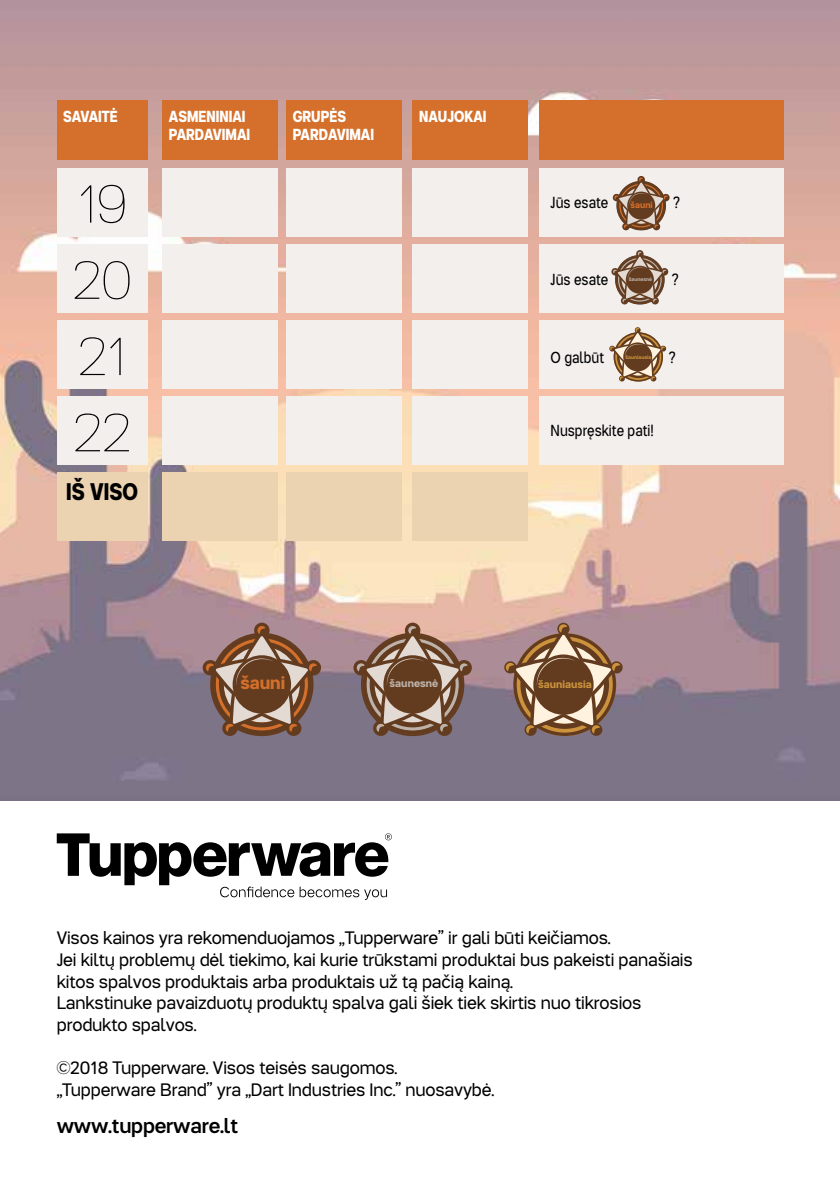
<style>
.page{position:relative;width:840px;height:1191px;background:#fff}
.page>*{position:absolute;margin:0;border:0;box-sizing:border-box;transform-origin:0 0}
.t1{font:200 54px/76.2px "Tupper PRO";color:#000}
.t2{font:700 condensed 24px "Tupper PRO";color:#000}
.t3{font:500 20.8px "Tupper PRO";letter-spacing:-.01em;color:#000}
.t4{font:18px/21.6px "Tupper PRO";letter-spacing:-.01em;color:#000}
.t5{font:700 17.8px "Tupper PRO";letter-spacing:-.005em;color:#d4702b}
.t6{font:700 condensed 16px/18px "Tupper PRO";color:#fff}
.t7{font:16px "Tupper PRO Narrow Regular";color:#000}
.t8{font:700 10.6px "Tupper PRO";letter-spacing:.005em;color:#cc933c}
.t9{font:700 10.6px "Tupper PRO";letter-spacing:.005em;color:#beb3ab}
.t10{font:700 8.8px "Tupper PRO";letter-spacing:.005em;color:#d4702b}
.t11{font:700 5.2px "Tupper PRO";letter-spacing:.005em;color:#cc933c}
.t12{font:700 5.2px "Tupper PRO";letter-spacing:.005em;color:#beb3ab}
</style>
<div class="page">
<img style="left:0;top:0;width:839px;height:800px">
<div style="left:57px;top:168px;width:90px;height:68px;background:#f2efed"></div>
<div style="left:162px;top:168px;width:115px;height:68px;background:#f2efed"></div>
<div style="left:285px;top:168px;width:116px;height:68px;background:#f2efed"></div>
<div style="left:412px;top:168px;width:116px;height:68px;background:#f2efed"></div>
<div style="left:538px;top:168px;width:244px;height:68px;background:#f2efed"></div>
<div style="left:538px;top:244px;width:244px;height:68px;background:#f2efed"></div>
<div style="left:538px;top:320px;width:244px;height:69px;background:#f2efed"></div>
<div style="left:57px;top:244px;width:90px;height:68px;background:#f2efed"></div>
<div style="left:162px;top:244px;width:115px;height:68px;background:#f2efed"></div>
<div style="left:285px;top:244px;width:116px;height:68px;background:#f2efed"></div>
<div style="left:412px;top:244px;width:116px;height:68px;background:#f2efed"></div>
<div style="left:57px;top:320px;width:90px;height:69px;background:#f2efed"></div>
<div style="left:162px;top:320px;width:115px;height:69px;background:#f2efed"></div>
<div style="left:285px;top:320px;width:116px;height:69px;background:#f2efed"></div>
<div style="left:412px;top:320px;width:116px;height:69px;background:#f2efed"></div>
<div style="left:57px;top:396px;width:90px;height:69px;background:#f2efed"></div>
<div style="left:162px;top:396px;width:115px;height:69px;background:#f2efed"></div>
<div style="left:285px;top:396px;width:116px;height:69px;background:#f2efed"></div>
<div style="left:412px;top:396px;width:116px;height:69px;background:#f2efed"></div>
<div style="left:538px;top:396px;width:244px;height:69px;background:#f2efed"></div>
<div style="left:57px;top:101px;width:90px;height:59px;background:#d4702b"></div>
<div style="left:162px;top:101px;width:115px;height:59px;background:#d4702b"></div>
<div style="left:285px;top:101px;width:116px;height:59px;background:#d4702b"></div>
<div style="left:412px;top:101px;width:116px;height:59px;background:#d4702b"></div>
<div style="left:538px;top:101px;width:244px;height:59px;background:#d4702b"></div>
<div style="left:57px;top:473px;width:90px;height:68px;background:#ebd2b0"></div>
<div style="left:162px;top:473px;width:115px;height:68px;background:#ebd2b0"></div>
<div style="left:285px;top:473px;width:116px;height:68px;background:#ebd2b0"></div>
<div style="left:412px;top:473px;width:116px;height:68px;background:#ebd2b0"></div>
<svg style="left:57px;top:833px;width:334px;height:67px"></svg>
<svg style="left:200px;top:621px;width:123px;height:117px;background:#8d6c61"></svg>
<svg style="left:350px;top:621px;width:124px;height:117px;background:#93766a"></svg>
<svg style="left:557px;top:622px;width:12px;height:13px"></svg>
<svg style="left:503px;top:624px;width:120px;height:112px;background:#957564"></svg>
<svg style="left:612px;top:176px;width:58px;height:55px"></svg>
<svg style="left:611px;top:250px;width:58px;height:55px"></svg>
<svg style="left:609px;top:327px;width:56px;height:54px"></svg>
<p class="t6" style="left:63px;top:106px;width:56px">SAVAITĖ</p>
<p class="t6" style="left:292px;top:106px;width:83px">GRUPĖS<br>PARDAVIMAI</p>
<p class="t6" style="left:419px;top:106px;width:69px">NAUJOKAI</p>
<p class="t6" style="left:169px;top:106px;width:83px">ASMENINIAI<br>PARDAVIMAI</p>
<p class="t6" style="left:64px;top:106px;width:40px">WEEK</p>
<h1 class="t1" style="left:72px;top:160px;width:61px">19<br>20</h1>
<h1 class="t1" style="left:78px;top:313px;width:50px">21</h1>
<h1 class="t1" style="left:73px;top:389px;width:59px">22</h1>
<h2 class="t2" style="left:66px;top:472px;width:73px">IŠ VISO</h2>
<p class="t7" style="left:550px;top:189px;width:59px">Jūs esate</p>
<p class="t10" style="left:630px;top:197px;width:24px">šauni</p>
<p class="t7" style="left:672px;top:189px;width:8px">?</p>
<p class="t7" style="left:550px;top:267px;width:59px">Jūs esate</p>
<p class="t12" style="left:628px;top:275px;width:25px">šaunesnė</p>
<p class="t7" style="left:671px;top:267px;width:8px">?</p>
<p class="t7" style="left:550px;top:345px;width:55px">O galbūt</p>
<p class="t7" style="left:668px;top:345px;width:8px">?</p>
<p class="t11" style="left:625px;top:353px;width:27px">šauniausia</p>
<p class="t7" style="left:550px;top:417px;width:105px">Nuspręskite pati!</p>
<p class="t5" style="left:240px;top:668px;width:46px">šauni</p>
<p class="t9" style="left:389px;top:675px;width:50px">šaunesnė</p>
<p class="t8" style="left:538px;top:676px;width:55px">šauniausia</p>
<p class="t4" style="left:57px;top:925px;width:637px">Visos kainos yra rekomenduojamos „Tupperware” ir gali būti keičiamos.<br>Jei kiltų problemų dėl tiekimo, kai kurie trūkstami produktai bus pakeisti panašiais kitos spalvos produktais arba produktais už tą pačią kainą.<br>Lankstinuke pavaizduotų produktų spalva gali šiek tiek skirtis nuo tikrosios produkto spalvos.</p>
<p class="t4" style="left:57px;top:1055px;width:439px">©2018 Tupperware. Visos teisės saugomos. „Tupperware Brand” yra „Dart Industries Inc.” nuosavybė.</p>
<p class="t3" style="left:57px;top:1108px;width:183px">www.tupperware.lt</p>
</div>
